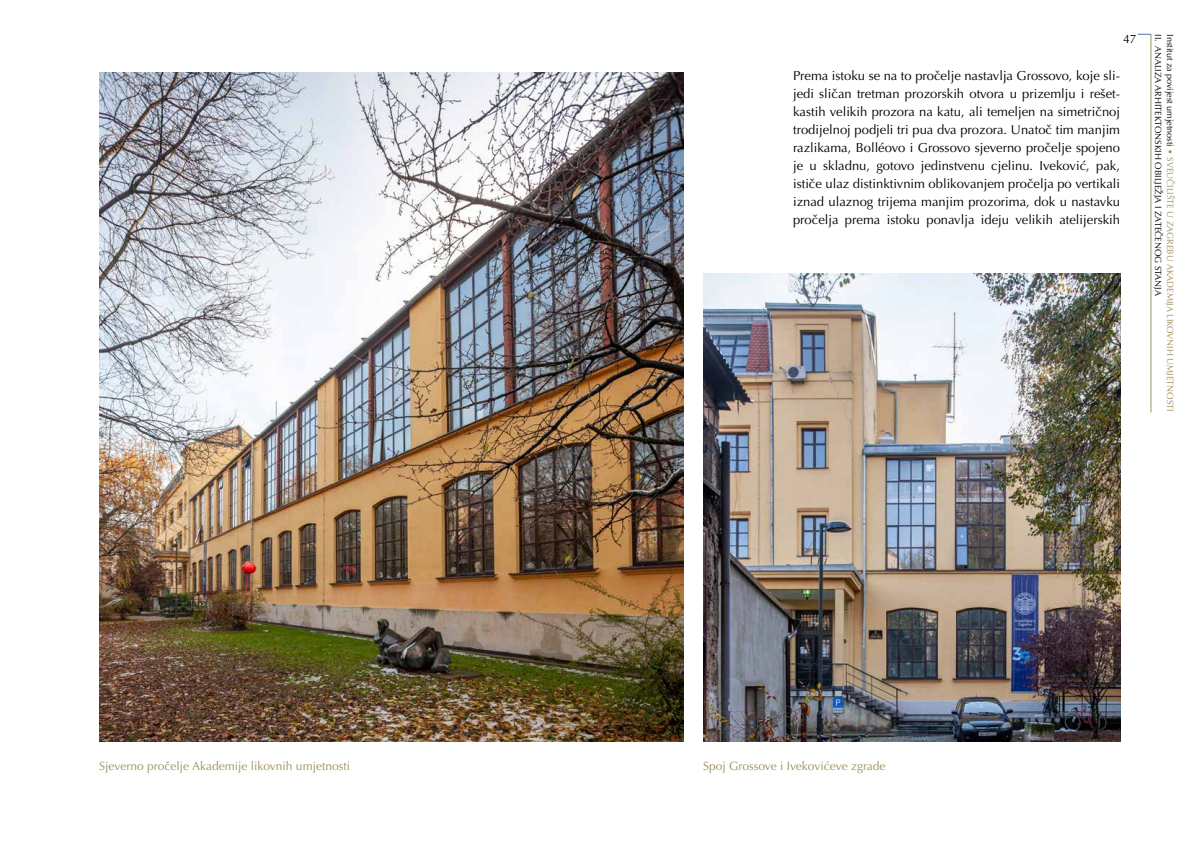
<style>
.page{position:relative;width:1191px;height:842px;background:#fff}
.page>*{position:absolute;margin:0;border:0;box-sizing:border-box;transform-origin:0 0}
.t1{font:13px/18px "Optima LT Pro";color:#000;text-align:justify}
.t2{font:12px "Optima LT Pro";color:#9e925e}
.t3{font:12px "Optima LT Pro";color:#000}
.t4{font:9px/11.8px "Optima LT Pro";color:#000}
.s1{color:#9e925e}
</style>
<div class="page">
<hr style="left:1150px;top:34px;width:1px;height:378px;background:#9e925e">
<svg style="left:1137px;top:34px;width:14px;height:1px"></svg>
<img style="left:99px;top:73px;width:584px;height:668px">
<img style="left:703px;top:274px;width:417px;height:467px">
<p class="t3" style="left:1123px;top:31px;width:15px">47</p>
<p class="t4" style="left:1176px;top:34px;width:379px;rotate:90deg">Institut za povijest umjetnosti <span class="s1">• SVEUČILIŠTE U ZAGREBU AKADEMIJA LIKOVNIH UMJETNOSTI<br></span>II. ANALIZA ARHITEKTONSKIH OBILJEŽJA I ZATEČENOG STANJA</p>
<p class="t1" style="left:793px;top:67px;width:328px">Prema istoku se na to pročelje nastavlja Grossovo, koje sli&shy;jedi sličan tretman prozorskih otvora u prizemlju i rešet&shy;kastih velikih prozora na katu, ali temeljen na simetričnoj trodijelnoj podjeli tri pua dva prozora. Unatoč tim manjim razlikama, Bolléovo i Grossovo sjeverno pročelje spojeno je u skladnu, gotovo jedinstvenu cjelinu. Iveković, pak, ističe ulaz distinktivnim oblikovanjem pročelja po vertikali iznad ulaznog trijema manjim prozorima, dok u nastavku pročelja prema istoku ponavlja ideju velikih atelijerskih</p>
<p class="t2" style="left:99px;top:758px;width:252px">Sjeverno pročelje Akademije likovnih umjetnosti</p>
<p class="t2" style="left:703px;top:758px;width:184px">Spoj Grossove i Ivekovićeve zgrade</p>
</div>
